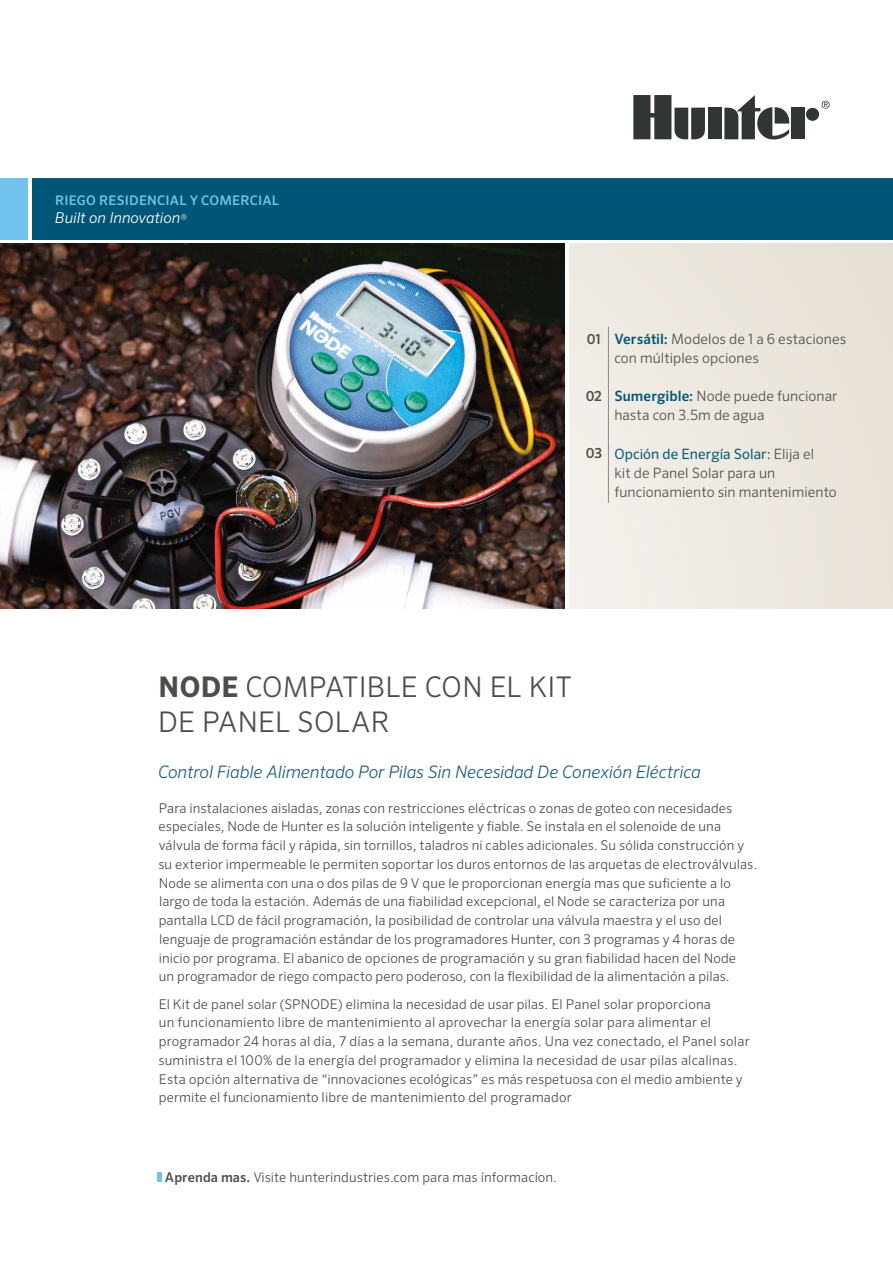
<style>
.page{position:relative;width:893px;height:1263px;background:#fff}
.page>*{position:absolute;margin:0;border:0;box-sizing:border-box;transform-origin:0 0}
.t1{font:300 28.5px/34.5px "Sero Pro";letter-spacing:.01em;color:#504d49}
.t2{font:italic 300 17.25px "Sero Pro";letter-spacing:-.01em;color:#20607e}
.t3{font:italic 300 15px "Sero Pro";color:#fff}
.t4{font:300 14.25px/19px "Sero Pro";letter-spacing:.005em;color:#504d49}
.t5{font:300 13.5px/18.8px "Sero Pro";letter-spacing:.01em;color:#504d49}
.t6{font:500 13.2px "Sero Pro";letter-spacing:.015em;color:#71c3ed}
.s1{font-style:normal;font-size:12px}
.s2{font-weight:500;font-size:13.8px}
.s3{font-weight:500;color:#005676}
.s4{font-weight:400;color:#005676}
.s5{font-weight:700}
.s6{font-weight:500}
</style>
<div class="page">
<svg style="left:822px;top:101px;width:8px;height:8px"></svg>
<div style="left:708px;top:108px;width:13px;height:31px;background:#323535"></div>
<div style="left:806px;top:108px;width:13px;height:13px;background:#323535;border-radius:50%"></div>
<div style="left:791px;top:108px;width:14px;height:31px;background:#323535"></div>
<svg style="left:724px;top:95px;width:66px;height:45px"></svg>
<svg style="left:633px;top:95px;width:72px;height:45px"></svg>
<div style="left:32px;top:178px;width:861px;height:61px;background:#005676"></div>
<div style="left:0;top:178px;width:28px;height:61px;background:#71c3ed"></div>
<div style="left:569px;top:244px;width:324px;height:364px;background:#ede7e0"></div>
<hr style="left:158px;top:1172px;width:4px;height:10px;background:#71c3ed">
<hr style="left:608px;top:327px;width:1px;height:57px;background:#908a86">
<hr style="left:608px;top:384px;width:1px;height:58px;background:#908a86">
<hr style="left:608px;top:442px;width:1px;height:61px;background:#908a86">
<img style="left:0;top:244px;width:565px;height:364px">
<p class="t6" style="left:55px;top:192px;width:226px">RIEGO RESIDENCIAL Y COMERCIAL</p>
<p class="t3" style="left:55px;top:208px;width:134px">Built on Innovation<span class="s1">®</span></p>
<p class="t4" style="left:614px;top:329px;width:233px;text-indent:-27px"><span class="s2">01</span> <span class="s3">Versátil:</span> Modelos de 1 a 6 estaciones con múltiples opciones</p>
<p class="t4" style="left:614px;top:386px;width:225px;text-indent:-28px"><span class="s2">02</span> <span class="s3">Sumergible:</span> Node puede funcionar hasta con 3.5m de agua</p>
<p class="t4" style="left:614px;top:444px;width:224px;text-indent:-29px"><span class="s2">03</span> <span class="s4">Opción de Energía Solar:</span> Elija el<br>kit de Panel Solar para un funcionamiento sin mantenimiento</p>
<h1 class="t1" style="left:158px;top:670px;width:415px"><span class="s5">NODE</span> COMPATIBLE CON EL KIT<br>DE PANEL SOLAR</h1>
<p class="t2" style="left:158px;top:761px;width:544px">Control Fiable Alimentado Por Pilas Sin Necesidad De Conexión Eléctrica</p>
<p class="t5" style="left:158px;top:798px;width:600px">Para instalaciones aisladas, zonas con restricciones eléctricas o zonas de goteo con necesidades especiales, Node de Hunter es la solución inteligente y fiable. Se instala en el solenoide de una válvula de forma fácil y rápida, sin tornillos, taladros ni cables adicionales. Su sólida construcción y su exterior impermeable le permiten soportar los duros entornos de las arquetas de electroválvulas.<br>Node se alimenta con una o dos pilas de 9 V que le proporcionan energía mas que suficiente a lo largo de toda la estación. Además de una fiabilidad excepcional, el Node se caracteriza por una pantalla LCD de fácil programación, la posibilidad de controlar una válvula maestra y el uso del lenguaje de programación estándar de los programadores Hunter, con 3 programas y 4 horas de inicio por programa. El abanico de opciones de programación y su gran fiabilidad hacen del Node<br>un programador de riego compacto pero poderoso, con la flexibilidad de la alimentación a pilas.</p>
<p class="t5" style="left:158px;top:994px;width:593px">El Kit de panel solar (SPNODE) elimina la necesidad de usar pilas. El Panel solar proporciona<br>un funcionamiento libre de mantenimiento al aprovechar la energía solar para alimentar el programador 24 horas al día, 7 días a la semana, durante años. Una vez conectado, el Panel solar suministra el 100% de la energía del programador y elimina la necesidad de usar pilas alcalinas.<br>Esta opción alternativa de “innovaciones ecológicas” es más respetuosa con el medio ambiente y permite el funcionamiento libre de mantenimiento del programador</p>
<p class="t5" style="left:165px;top:1168px;width:394px"><span class="s6">Aprenda mas.</span> Visite hunterindustries.com para mas ínformacíon.</p>
</div>
